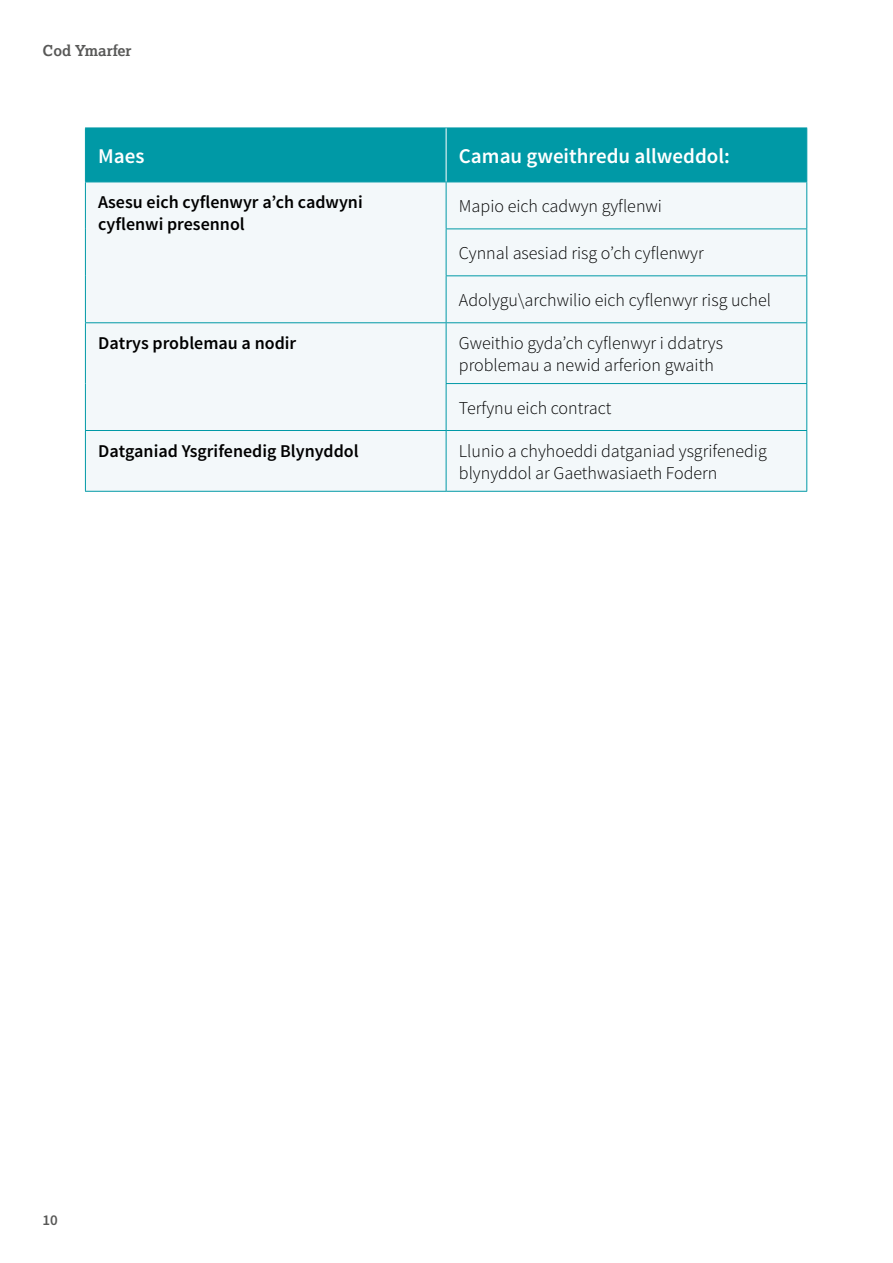
<style>
.page{position:relative;width:893px;height:1263px;background:#fff}
.page>*{position:absolute;margin:0;border:0;box-sizing:border-box;transform-origin:0 0}
.t1{font:600 21px "Source Sans Pro";color:#fff}
.Body_text{font:300 18px/21.8px "Source Sans Pro";color:#000}
.Body_text-2{font:600 18px/21.8px "Source Sans Pro";color:#000}
.t2{font:700 15px "Lexia";color:#585857}
.t3{font:600 15px "Source Sans Pro";color:#585857}
</style>
<div class="page">
<div style="left:86px;top:129px;width:720px;height:53px;background:#0099a6"></div>
<div style="left:86px;top:183px;width:720px;height:308px;background:#f3f8fa"></div>
<hr style="left:85px;top:128px;width:361px;height:1px;background:#0099a6">
<hr style="left:85px;top:128px;width:1px;height:54px;background:#0099a6">
<hr style="left:446px;top:128px;width:361px;height:1px;background:#0099a6">
<hr style="left:806px;top:128px;width:1px;height:54px;background:#0099a6">
<hr style="left:85px;top:182px;width:361px;height:1px;background:#0099a6">
<hr style="left:446px;top:182px;width:361px;height:1px;background:#0099a6">
<hr style="left:446px;top:128px;width:1px;height:54px;background:#fff">
<hr style="left:85px;top:182px;width:1px;height:47px;background:#0099a6">
<hr style="left:85px;top:229px;width:1px;height:47px;background:#0099a6">
<hr style="left:85px;top:276px;width:1px;height:46px;background:#0099a6">
<hr style="left:446px;top:182px;width:1px;height:46px;background:#0099a6">
<hr style="left:806px;top:182px;width:1px;height:46px;background:#0099a6">
<hr style="left:446px;top:228px;width:361px;height:1px;background:#0099a6">
<hr style="left:446px;top:229px;width:1px;height:46px;background:#0099a6">
<hr style="left:806px;top:229px;width:1px;height:46px;background:#0099a6">
<hr style="left:446px;top:275px;width:361px;height:1px;background:#0099a6">
<hr style="left:446px;top:276px;width:1px;height:46px;background:#0099a6">
<hr style="left:806px;top:276px;width:1px;height:46px;background:#0099a6">
<hr style="left:85px;top:322px;width:361px;height:1px;background:#0099a6">
<hr style="left:85px;top:323px;width:1px;height:61px;background:#0099a6">
<hr style="left:85px;top:384px;width:1px;height:46px;background:#0099a6">
<hr style="left:446px;top:322px;width:361px;height:1px;background:#0099a6">
<hr style="left:446px;top:323px;width:1px;height:60px;background:#0099a6">
<hr style="left:806px;top:323px;width:1px;height:60px;background:#0099a6">
<hr style="left:446px;top:383px;width:361px;height:1px;background:#0099a6">
<hr style="left:446px;top:384px;width:1px;height:46px;background:#0099a6">
<hr style="left:806px;top:384px;width:1px;height:46px;background:#0099a6">
<hr style="left:85px;top:430px;width:361px;height:1px;background:#0099a6">
<hr style="left:85px;top:431px;width:1px;height:60px;background:#0099a6">
<hr style="left:446px;top:430px;width:361px;height:1px;background:#0099a6">
<hr style="left:446px;top:431px;width:1px;height:60px;background:#0099a6">
<hr style="left:806px;top:431px;width:1px;height:60px;background:#0099a6">
<hr style="left:85px;top:491px;width:361px;height:1px;background:#0099a6">
<hr style="left:446px;top:491px;width:361px;height:1px;background:#0099a6">
<p class="t2" style="left:43px;top:41px;width:91px">Cod Ymarfer</p>
<p class="t1" style="left:98px;top:143px;width:48px">Maes</p>
<p class="t1" style="left:459px;top:143px;width:272px">Camau gweithredu allweddol:</p>
<p class="Body_text-2" style="left:98px;top:192px;width:266px">Asesu eich cyflenwyr a’ch cadwyni cyflenwi presennol</p>
<p class="Body_text" style="left:459px;top:195px;width:205px">Mapio eich cadwyn gyflenwi</p>
<p class="Body_text" style="left:459px;top:242px;width:246px">Cynnal asesiad risg o’ch cyflenwyr</p>
<p class="Body_text" style="left:459px;top:289px;width:314px">Adolygu\archwilio eich cyflenwyr risg uchel</p>
<p class="Body_text-2" style="left:98px;top:333px;width:200px">Datrys problemau a nodir</p>
<p class="Body_text" style="left:459px;top:332px;width:266px">Gweithio gyda’ch cyflenwyr i ddatrys problemau a newid arferion gwaith</p>
<p class="Body_text" style="left:459px;top:397px;width:154px">Terfynu eich contract</p>
<p class="Body_text-2" style="left:98px;top:440px;width:262px">Datganiad Ysgrifenedig Blynyddol</p>
<p class="Body_text" style="left:459px;top:440px;width:309px">Llunio a chyhoeddi datganiad ysgrifenedig blynyddol ar Gaethwasiaeth Fodern</p>
<p class="t3" style="left:43px;top:1211px;width:17px">10</p>
</div>
